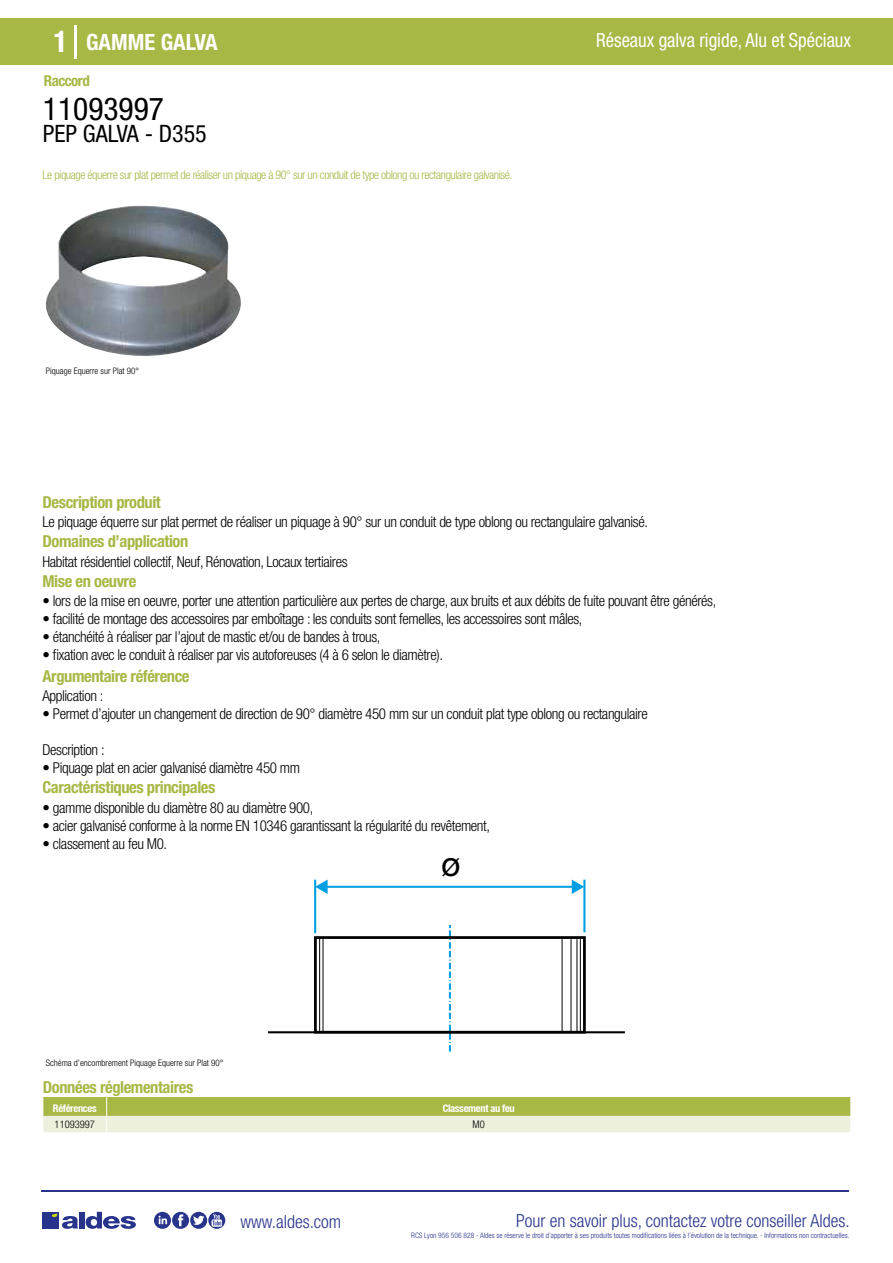
<style>
.page{position:relative;width:893px;height:1263px;background:#fff}
.page>*{position:absolute;margin:0;border:0;box-sizing:border-box;transform-origin:0 0}
.t1{font:condensed 31.5px "Helvetica Neue LT Std";color:#000}
.t2{font:500 24.75px "Helvetica Neue";color:#000}
.t3{font:condensed 24px "Helvetica Neue LT Std";color:#000}
.t4{font:700 condensed 22.5px "Helvetica Neue LT Std";color:#fff}
.t5{font:condensed 19.5px "Helvetica Neue LT Std";color:#fff;scale:.95 1}
.t6{font:300 condensed 18px "Helvetica Neue";color:#28348b}
.t7{font:700 condensed 16.5px "Helvetica Neue LT Std";letter-spacing:-.025em;color:#a9b745}
.t8{font:300 condensed 15px "Helvetica Neue LT Std";letter-spacing:-.025em;color:#000}
.t9{font:700 condensed 15px "Helvetica Neue LT Std";letter-spacing:-.035em;color:#a9b745}
.t10{font:300 condensed 12px "Helvetica Neue LT Std";letter-spacing:-.035em;color:#a9b745}
.t11{font:700 condensed 10.5px "Helvetica Neue";letter-spacing:-.03em;color:#fff}
.t12{font:300 condensed 10.5px "Helvetica Neue";color:#000}
.t13{font:300 condensed 9px "Helvetica Neue";color:#000}
.t14{font:300 condensed 7.5px "Helvetica Neue";color:#28348b}
.s1{font-size:30px}
</style>
<div class="page">
<img style="left:46px;top:206px;width:195px;height:150px">
<div style="left:0;top:18px;width:893px;height:46px;background:#a9b745"></div>
<hr style="left:74px;top:25px;width:2px;height:33px;background:#fff">
<svg style="left:43px;top:1097px;width:808px;height:35px;background:#c8d18a"></svg>
<svg style="left:449px;top:925px;width:2px;height:126px"></svg>
<hr style="left:583px;top:880px;width:2px;height:52px;background:#009fe3">
<hr style="left:314px;top:880px;width:2px;height:53px;background:#009fe3">
<hr style="left:319px;top:938px;width:1px;height:93px;background:#000">
<hr style="left:323px;top:939px;width:1px;height:92px;background:#000">
<hr style="left:577px;top:939px;width:1px;height:92px;background:#000">
<hr style="left:571px;top:939px;width:1px;height:92px;background:#000">
<hr style="left:562px;top:939px;width:1px;height:92px;background:#000">
<hr style="left:580px;top:939px;width:1px;height:92px;background:#000">
<hr style="left:268px;top:1031px;width:357px;height:2px;background:#000">
<hr style="left:325px;top:886px;width:249px;height:2px;background:#009fe3">
<svg style="left:315px;top:879px;width:13px;height:15px"></svg>
<svg style="left:572px;top:880px;width:12px;height:14px"></svg>
<div style="left:314px;top:936px;width:272px;height:97px;border:3px solid #000"></div>
<hr style="left:41px;top:1190px;width:808px;height:1px;background:#28348b">
<svg style="left:154px;top:1212px;width:71px;height:17px"></svg>
<div style="left:42px;top:1212px;width:17px;height:16px;background:#28348b"></div>
<div style="left:79px;top:1212px;width:5px;height:16px;background:#28348b"></div>
<svg style="left:86px;top:1212px;width:50px;height:17px"></svg>
<svg style="left:52px;top:1213px;width:26px;height:16px"></svg>
<h3 class="t4" style="left:54px;top:28px;width:166px"><span class="s1">1</span> GAMME GALVA</h3>
<h3 class="t5" style="left:596px;top:29px;width:270px">Réseaux galva rigide, Alu et Spéciaux</h3>
<p class="t9" style="left:44px;top:71px;width:47px">Raccord</p>
<h1 class="t1" style="left:43px;top:91px;width:122px">11093997</h1>
<h3 class="t3" style="left:43px;top:120px;width:165px">PEP GALVA - D355</h3>
<p class="t10" style="left:43px;top:167px;width:471px">Le piquage équerre sur plat permet de réaliser un piquage à 90° sur un conduit de type oblong ou rectangulaire galvanisé.</p>
<p class="t13" style="left:46px;top:365px;width:95px">Piquage Equerre sur Plat 90°</p>
<p class="t7" style="left:43px;top:492px;width:120px">Description produit</p>
<p class="t7" style="left:43px;top:531px;width:147px">Domaines d’application</p>
<p class="t7" style="left:43px;top:571px;width:95px">Mise en oeuvre</p>
<p class="t8" style="left:43px;top:513px;width:607px">Le piquage équerre sur plat permet de réaliser un piquage à 90° sur un conduit de type oblong ou rectangulaire galvanisé.</p>
<p class="t8" style="left:43px;top:553px;width:307px">Habitat résidentiel collectif, Neuf, Rénovation, Locaux tertiaires</p>
<p class="t8" style="left:43px;top:592px;width:675px">• lors de la mise en oeuvre, porter une attention particulière aux pertes de charge, aux bruits et aux débits de fuite pouvant être générés,</p>
<p class="t8" style="left:43px;top:610px;width:541px">• facilité de montage des accessoires par emboîtage : les conduits sont femelles, les accessoires sont mâles,</p>
<p class="t8" style="left:43px;top:628px;width:340px">• étanchéité à réaliser par l’ajout de mastic et/ou de bandes à trous,</p>
<p class="t8" style="left:43px;top:646px;width:402px">• fixation avec le conduit à réaliser par vis autoforeuses (4 à 6 selon le diamètre).</p>
<p class="t7" style="left:43px;top:666px;width:149px">Argumentaire référence</p>
<p class="t8" style="left:43px;top:687px;width:62px">Application :</p>
<p class="t8" style="left:43px;top:705px;width:607px">• Permet d’ajouter un changement de direction de 90° diamètre 450 mm sur un conduit plat type oblong ou rectangulaire</p>
<p class="t8" style="left:43px;top:741px;width:64px">Description :</p>
<p class="t8" style="left:43px;top:759px;width:259px">• Piquage plat en acier galvanisé diamètre 450 mm</p>
<p class="t7" style="left:43px;top:777px;width:174px">Caractéristiques principales</p>
<p class="t8" style="left:43px;top:799px;width:272px">• gamme disponible du diamètre 80 au diamètre 900,</p>
<p class="t8" style="left:43px;top:817px;width:449px">• acier galvanisé conforme à la norme EN 10346 garantissant la régularité du revêtement,</p>
<p class="t8" style="left:43px;top:835px;width:126px">• classement au feu M0.</p>
<p class="t13" style="left:46px;top:1057px;width:179px">Schéma d’encombrement Piquage Equerre sur Plat 90°</p>
<h2 class="t2" style="left:441px;top:853px;width:20px">Ø</h2>
<p class="t7" style="left:43px;top:1077px;width:152px">Données réglementaires</p>
<p class="t11" style="left:53px;top:1101px;width:45px">Références</p>
<p class="t11" style="left:443px;top:1101px;width:74px">Classement au feu</p>
<p class="t12" style="left:55px;top:1118px;width:42px">11093997</p>
<p class="t12" style="left:473px;top:1118px;width:14px">M0</p>
<p class="t6" style="left:240px;top:1211px;width:102px">www.aldes.com</p>
<p class="t6" style="left:516px;top:1211px;width:335px">Pour en savoir plus, contactez votre conseiller Aldes.</p>
<p class="t14" style="left:411px;top:1230px;width:440px">RCS Lyon 956 506 828 - Aldes se réserve le droit d’apporter à ses produits toutes modifications liées à l’évolution de la technique. - Informations non contractuelles.</p>
</div>
